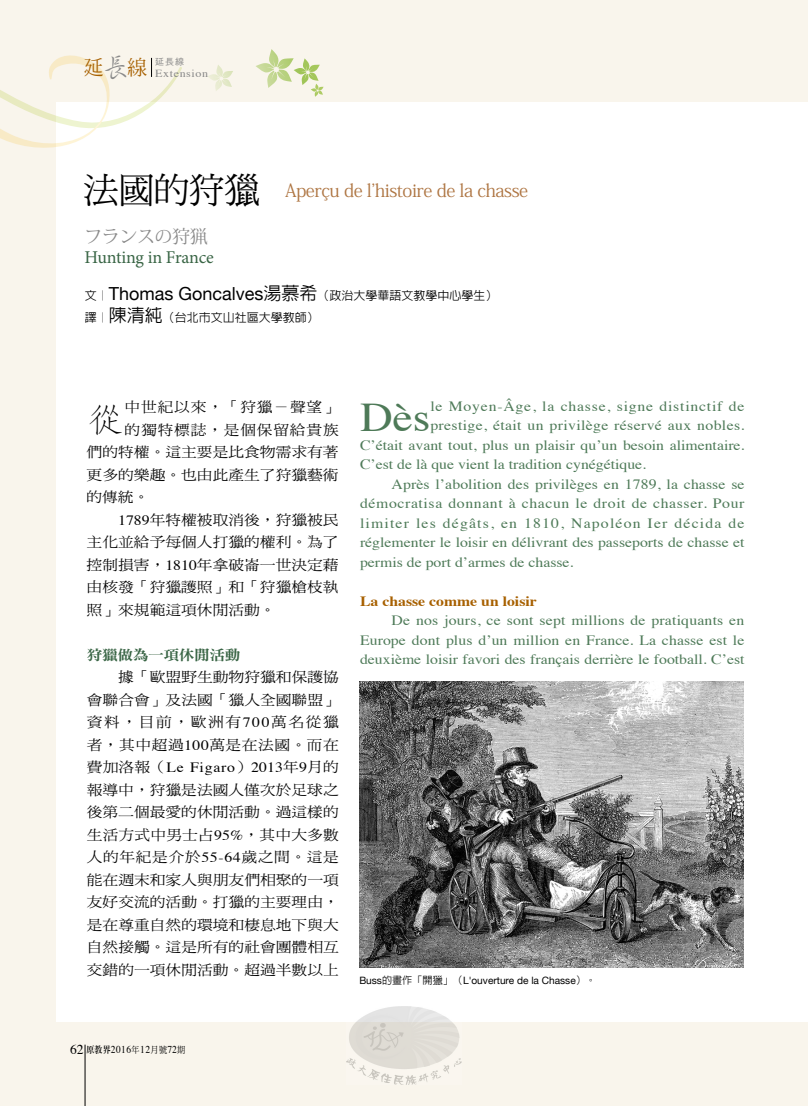
<style>
.page{position:relative;width:808px;height:1106px;background:#f9f5ec}
.page>*{position:absolute;margin:0;border:0;box-sizing:border-box;transform-origin:0 0}
.t1{font:40.65px "Times";color:#4e7a58;scale:1.11 1}
.t2{font:36px "DF Ming Std W5";letter-spacing:-.02em;color:#000}
.t3{font:300 34.35px "AR Fang Song B5 HK";color:#000;scale:1.11 1}
.t4{font:18px "Koz Min Pro";letter-spacing:-.025em;color:#ae7542}
.t5{font:18px "Minion Pro";letter-spacing:-.01em;color:#396545}
.t6{font:18px "Koz Min Pro";letter-spacing:-.025em;color:#898989}
.t7{font:14.1px/19.5px "Times";color:#4e7a58;text-align:justify;scale:1.11 1}
.t8{font:14.1px/22.5px "DF Ming Std W5";color:#000;text-align:justify;scale:1.11 1}
.t9{font:14.1px "Times";letter-spacing:.04em;color:#4e7a58;scale:1.11 1}
.t10{font:14.1px "Times";letter-spacing:.075em;color:#4e7a58;scale:1.11 1}
.t11{font:14.1px "Times";letter-spacing:.025em;color:#4e7a58;scale:1.11 1}
.t12{font:14.1px "Times";letter-spacing:.05em;color:#4e7a58;scale:1.11 1}
.t13{font:14.1px "DF Ming Std W5";letter-spacing:.05em;color:#000;scale:1.11 1}
.t14{font:14.1px "Times";letter-spacing:.05em;color:#000;scale:1.11 1}
.t15{font:700 14.1px "Times";color:#a76000;scale:1.11 1}
.t16{font:14.1px "DF Ming Std W9";letter-spacing:-.025em;color:#396545;scale:1.11 1}
.t17{font:500 12px/22.5px "AR Hei B5";color:#000}
.t18{font:10.8px "Times";letter-spacing:.05em;color:#898989;scale:1.11 1}
.t19{font:10.5px "Times";letter-spacing:.05em;color:#000;scale:.9 1}
.t20{font:10.2px "Helvetica Neue";color:#000}
.t21{font:9px "Heisei Kaku Go Std W3";color:#898989}
.s1{font-family:"AR Xing Shu B5";font-weight:500;font-size:27.75px}
.s2{font-family:"Helvetica Neue";font-weight:400;font-size:18px}
.s3{font-size:18px}
.s4{font-family:"DF Ming Std W3"}
.s5{font-family:"Times"}
.s6{font-family:"DF Ming Std W5"}
.s7{font-family:"AR Hei B5";font-weight:500}
.s8{font-size:13.5px}
.s9{font-family:"AR Ming B5";font-weight:800;font-size:9px}
.s10{font-family:"DF Ming Std W5";font-size:9px}
</style>
<div class="page">
<div style="left:56px;top:102px;width:752px;height:920px;background:#fff"></div>
<svg style="left:256px;top:49px;width:68px;height:48px"></svg>
<svg style="left:208px;top:65px;width:25px;height:26px"></svg>
<hr style="left:85px;top:1044px;width:1px;height:62px;background:#000">
<svg style="left:0;top:55px;width:182px;height:93px"></svg>
<img style="left:359px;top:681px;width:385px;height:286px">
<img style="left:347px;top:1006px;width:114px;height:78px">
<p class="t18" style="left:84px;top:63px;width:114px"><sup>延</sup><span class="s1">長</span><sup>線</sup> Extension</p>
<p class="t21" style="left:155px;top:55px;width:30px">延長線</p>
<h2 class="t2" style="left:83px;top:170px;width:179px">法國的狩獵</h2>
<p class="t6" style="left:84px;top:223px;width:125px">フランスの狩猟</p>
<p class="t5" style="left:84px;top:245px;width:131px">Hunting in France</p>
<p class="t4" style="left:285px;top:177px;width:245px">Aperçu de l’histoire de la chasse</p>
<p class="t17" style="left:85px;top:284px;width:414px">文︱<span class="s2">Thomas Goncalves</span><span class="s3">湯慕希</span>（政治大學華語文教學中心學生）譯︱<span class="s3">陳清純</span>（台北市文山社區大學教師）</p>
<h3 class="t3" style="left:87px;top:402px;width:36px">從</h3>
<p class="t13" style="left:125px;top:399px;width:194px">中世紀以來，「狩獵<span class="s4">－</span>聲望」</p>
<p class="t13" style="left:125px;top:422px;width:194px">的獨特標誌，是個保留給貴族</p>
<p class="t8" style="left:87px;top:440px;width:229px">們的特權。這主要是比食物需求有著</p>
<p class="t8" style="left:87px;top:463px;width:229px">更多的樂趣。也由此產生了狩獵藝術</p>
<p class="t8" style="left:87px;top:485px;width:58px">的傳統。</p>
<p class="t8" style="left:118px;top:508px;width:200px"><span class="s5">1789</span>年特權被取消後，狩獵被民</p>
<p class="t8" style="left:87px;top:530px;width:229px">主化並給予每個人打獵的權利。為了</p>
<p class="t8" style="left:87px;top:553px;width:229px">控制損害，<span class="s5">1810</span>年拿破崙一世決定藉</p>
<p class="t8" style="left:87px;top:575px;width:229px">由核發「狩獵護照」和「狩獵槍枝執</p>
<p class="t8" style="left:87px;top:598px;width:172px">照」來規範這項休閒活動。</p>
<p class="t16" style="left:87px;top:647px;width:140px">狩獵做為一項休閒活動</p>
<p class="t8" style="left:87px;top:665px;width:229px;text-indent:32px">據「歐盟野生動物狩獵和保護協會聯合會」及法國「獵人全國聯盟」資料，目前，歐洲有<span class="s5">700</span>萬名從獵者，其中超過<span class="s5">100</span>萬是在法國。而在</p>
<p class="t14" style="left:87px;top:754px;width:229px"><span class="s6">費加洛報（</span>Le Figaro<span class="s6">）</span>2013<span class="s6">年</span>9<span class="s6">月的</span></p>
<p class="t8" style="left:87px;top:778px;width:229px">報導中，狩獵是法國人僅次於足球之後第二個最愛的休閒活動。過這樣的生活方式中男士占<span class="s5">95%</span>，其中大多數人的年紀是介於<span class="s5">55-64</span>歲之間。這是能在週末和家人與朋友們相聚的一項友好交流的活動。打獵的主要理由，是在尊重自然的環境和棲息地下與大自然接觸。這是所有的社會團體相互交錯的一項休閒活動。超過半數以上</p>
<h1 class="t1" style="left:360px;top:379px;width:65px">Dès</h1>
<p class="t12" style="left:430px;top:393px;width:284px">le Moyen-Âge, la chasse, signe distinctif de</p>
<p class="t11" style="left:430px;top:412px;width:284px">prestige, était un privilège réservé aux nobles.</p>
<p class="t7" style="left:360px;top:434px;width:348px">C’était avant tout, plus un plaisir qu’un besoin alimentaire.</p>
<p class="t7" style="left:360px;top:453px;width:259px">C’est de là que vient la tradition cynégétique.</p>
<p class="t7" style="left:392px;top:473px;width:320px">Après l’abolition des privilèges en 1789, la chasse se</p>
<p class="t9" style="left:360px;top:490px;width:348px">démocratisa donnant à chacun le droit de chasser. Pour</p>
<p class="t10" style="left:360px;top:510px;width:348px">limiter les dégâts, en 1810, Napoléon Ier décida de</p>
<p class="t7" style="left:360px;top:531px;width:348px">réglementer le loisir en délivrant des passeports de chasse et</p>
<p class="t7" style="left:360px;top:551px;width:194px">permis de port d’armes de chasse.</p>
<p class="t15" style="left:360px;top:588px;width:161px">La chasse comme un loisir</p>
<p class="t7" style="left:360px;top:609px;width:348px;text-indent:32px">De nos jours, ce sont sept millions de pratiquants en Europe dont plus d’un million en France. La chasse est le deuxième loisir favori des français derrière le football. C’est</p>
<p class="t20" style="left:359px;top:973px;width:238px">Buss<span class="s7">的畫作「開獵」（</span>L'ouverture de la Chasse<span class="s7">）。</span></p>
<p class="t19" style="left:70px;top:1039px;width:129px"><span class="s8">62</span> <span class="s9">原教界</span>2016<span class="s10">年</span>12<span class="s10">月號</span>72<span class="s10">期</span></p>
</div>
